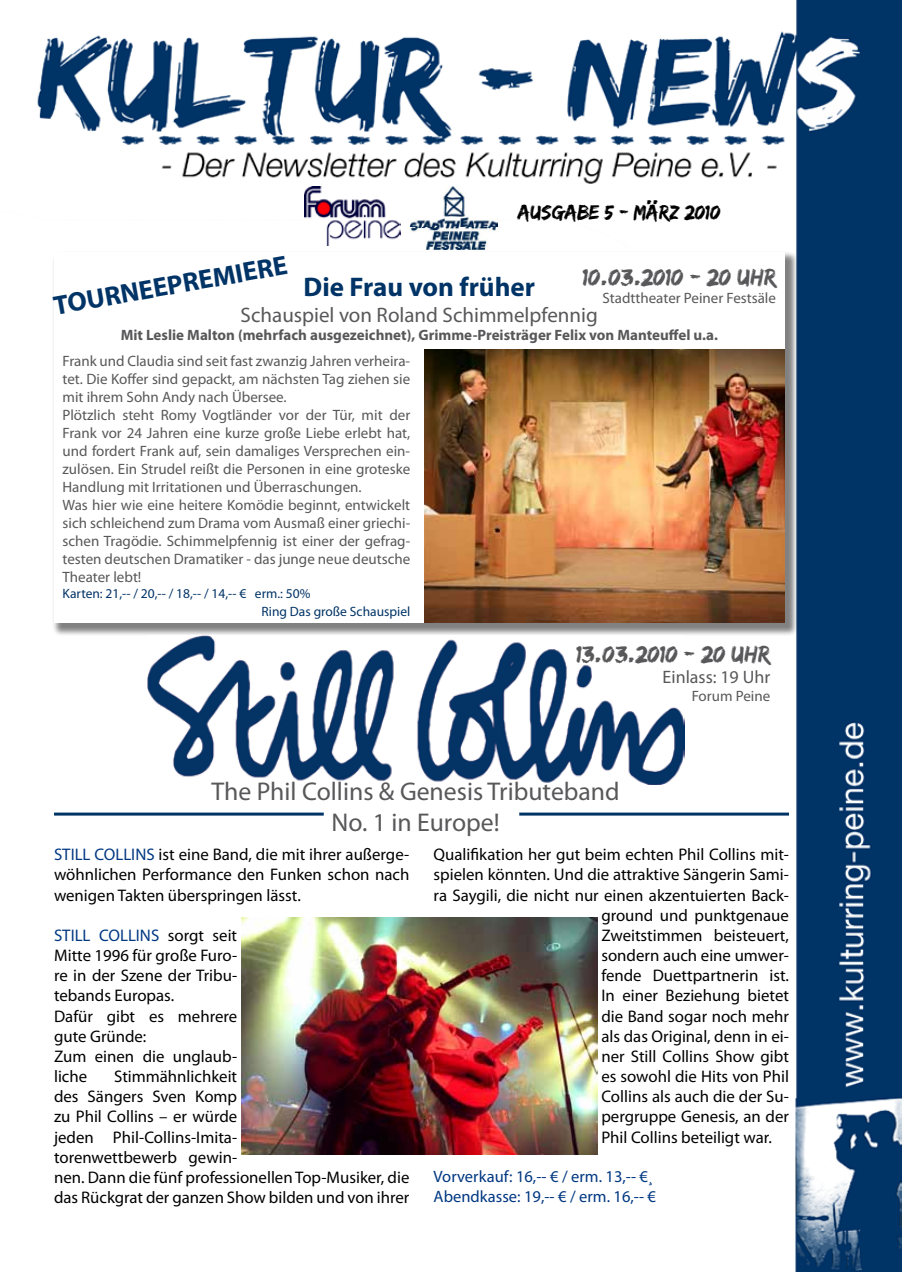
<style>
.page{position:relative;width:902px;height:1272px;background:#fff}
.page>*{position:absolute;margin:0;border:0;box-sizing:border-box;transform-origin:0 0}
.t1{font:700 27px "Myriad Pro";color:#036}
.t2{font:25.65px/30.9px "Myriad Pro";color:#58585a;text-align:center}
.t3{font:21px "Myriad Pro";color:#58585a}
.t4{font:21px "Edo";color:#58585a}
.t5{font:18px "Edo";color:#000}
.t6{font:18px "Myriad Pro";color:#58585a}
.t7{font:16.8px/20.1px "Myriad Pro";color:#000}
.t8{font:16.5px/19.8px "Myriad Pro";color:#003882}
.t9{font:15px/18px "Myriad Pro";color:#58585a}
.t10{font:700 15px "Myriad Pro";color:#58585a}
.t11{font:13.5px/18px "Myriad Pro";color:#036}
.s1{color:#003882}
</style>
<div class="page">
<img style="left:37px;top:0;width:864px;height:1271px">
<div style="left:51px;top:250px;width:746px;height:385px;background:#000;opacity:.5"></div>
<div style="left:54px;top:252px;width:730px;height:371px;background:#fff"></div>
<img style="left:147px;top:635px;width:537px;height:149px">
<img style="left:304px;top:187px;width:96px;height:58px">
<img style="left:410px;top:187px;width:87px;height:63px">
<hr style="left:54px;top:812px;width:270px;height:3px;background:#036">
<hr style="left:519px;top:812px;width:269px;height:3px;background:#036">
<img style="left:241px;top:917px;width:356px;height:237px">
<img style="left:424px;top:350px;width:360px;height:273px">
<p class="t5" style="left:646px;top:188px;width:14px">..</p>
<p class="t5" style="left:517px;top:203px;width:204px">AUSGABE 5 - MARZ 2010</p>
<h1 class="t1" style="left:51px;top:288px;width:238px;rotate:-10deg">TOURNEEPREMIERE</h1>
<p class="t4" style="left:582px;top:267px;width:195px">10.03.2010 - 20 UHR</p>
<p class="t9" style="left:602px;top:289px;width:175px">Stadttheater Peiner Festsäle</p>
<h1 class="t1" style="left:303px;top:270px;width:233px">Die Frau von früher</h1>
<p class="t3" style="left:241px;top:302px;width:359px">Schauspiel von Roland Schimmelpfennig</p>
<p class="t10" style="left:121px;top:325px;width:598px">Mit Leslie Malton (mehrfach ausgezeichnet), Grimme-Preisträger Felix von Manteuffel u.a.</p>
<p class="t9" style="left:63px;top:351px;width:349px">Frank und Claudia sind seit fast zwanzig Jahren verheira&shy;tet. Die Koffer sind gepackt, am nächsten Tag ziehen sie mit ihrem Sohn Andy nach Übersee.<br>Plötzlich steht Romy Vogtländer vor der Tür, mit der Frank vor 24 Jahren eine kurze große Liebe erlebt hat, und fordert Frank auf, sein damaliges Versprechen ein&shy;zulösen. Ein Strudel reißt die Personen in eine groteske Handlung mit Irritationen und Überraschungen.<br>Was hier wie eine heitere Komödie beginnt, entwickelt sich schleichend zum Drama vom Ausmaß einer griechi&shy;schen Tragödie. Schimmelpfennig ist einer der gefrag&shy;testen deutschen Dramatiker - das junge neue deutsche Theater lebt!</p>
<p class="t11" style="left:261px;top:584px;width:150px;text-indent:-199px">Karten: 21,-- / 20,-- / 18,-- / 14,-- € erm.: 50%<br>Ring Das große Schauspiel</p>
<p class="t4" style="left:576px;top:643px;width:195px">13.03.2010 - 20 UHR</p>
<p class="t6" style="left:662px;top:666px;width:109px">Einlass: 19 Uhr</p>
<p class="t9" style="left:691px;top:687px;width:80px">Forum Peine</p>
<h2 class="t2" style="left:211px;top:775px;width:409px">The Phil Collins &amp; Genesis Tributeband<br>No. 1 in Europe!</h2>
<p class="t7" style="left:54px;top:844px;width:357px;text-align:justify"><span class="s1">STILL COLLINS</span> ist eine Band, die mit ihrer außerge&shy;wöhnlichen Performance den Funken schon nach wenigen Takten überspringen lässt.</p>
<p class="t7" style="left:54px;top:924px;width:185px"><span class="s1">STILL COLLINS</span> sorgt seit<br>Mitte 1996 für große Furo&shy;re in der Szene der Tribu&shy;tebands Europas.<br>Dafür gibt es mehrere gute Gründe:<br>Zum einen die unglaub&shy;liche</p>
<p class="t7" style="left:54px;top:1066px;width:357px;text-indent:60px">Stimmähnlichkeit<br>des Sängers Sven Komp<br>zu Phil Collins – er würde<br>jeden Phil-Collins-Imita-<br>torenwettbewerb gewin-<br>nen. Dann die fünf professionellen Top-Musiker, die das Rückgrat der ganzen Show bilden und von ihrer</p>
<p class="t7" style="left:433px;top:844px;width:357px">Qualifikation her gut beim echten Phil Collins mit-</p>
<p class="t7" style="left:433px;top:864px;width:357px">spielen könnten. Und die attraktive Sängerin Sami-</p>
<p class="t7" style="left:433px;top:884px;width:357px">ra Saygili, die nicht nur einen akzentuierten Back-</p>
<p class="t7" style="left:601px;top:904px;width:189px">ground und punktgenaue</p>
<p class="t7" style="left:601px;top:924px;width:189px">Zweitstimmen beisteuert,</p>
<p class="t7" style="left:601px;top:945px;width:189px">sondern auch eine umwer-</p>
<p class="t7" style="left:601px;top:965px;width:189px">fende Duettpartnerin ist.</p>
<p class="t7" style="left:601px;top:985px;width:189px">In einer Beziehung bietet</p>
<p class="t7" style="left:601px;top:1005px;width:189px">die Band sogar noch mehr</p>
<p class="t7" style="left:601px;top:1025px;width:189px">als das Original, denn in ei-</p>
<p class="t7" style="left:601px;top:1045px;width:189px">ner Still Collins Show gibt</p>
<p class="t7" style="left:601px;top:1066px;width:189px">es sowohl die Hits von Phil</p>
<p class="t7" style="left:601px;top:1086px;width:189px">Collins als auch die der Su-</p>
<p class="t7" style="left:601px;top:1106px;width:189px">pergruppe Genesis, an der</p>
<p class="t7" style="left:601px;top:1126px;width:172px">Phil Collins beteiligt war.</p>
<p class="t8" style="left:433px;top:1166px;width:224px">Vorverkauf: 16,-- € / erm. 13,-- €¸<br>Abendkasse: 19,-- € / erm. 16,-- €</p>
</div>
